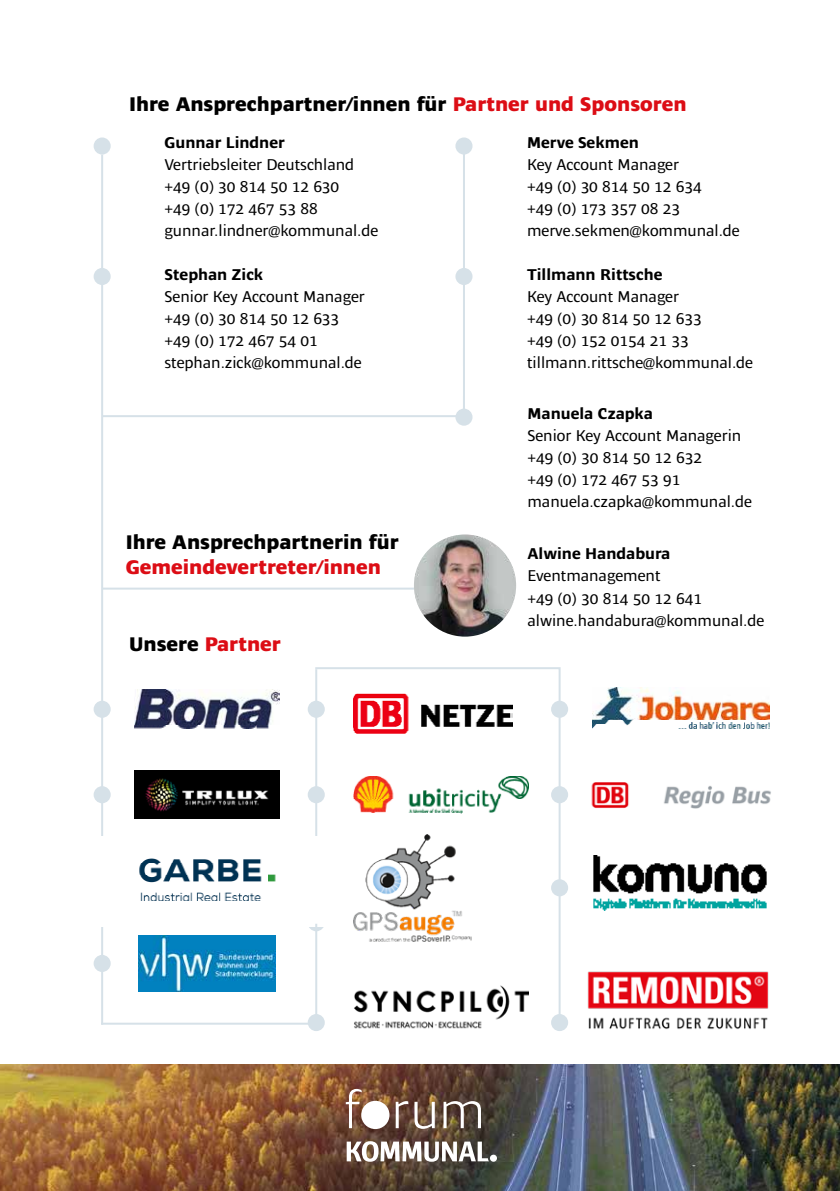
<style>
.page{position:relative;width:840px;height:1191px;background:#fff}
.page>*{position:absolute;margin:0;border:0;box-sizing:border-box;transform-origin:0 0}
.t1{font:800 20.2px "Ardoise Ptf";color:#000}
.t2{font:800 20.2px "Ardoise Ptf";color:#dc0d15}
.t3{font:16px/22px "Ardoise Ptf";color:#000}
.t4{font:700 16px "Ardoise Ptf";color:#000}
.s1{color:#dc0d15}
.s2{color:#000}
</style>
<div class="page">
<svg style="left:103px;top:587px;width:310px;height:3px"></svg>
<img style="left:0;top:1064px;width:839px;height:127px">
<hr style="left:462px;top:146px;width:2px;height:220px;background:#d6e1e8">
<hr style="left:101px;top:154px;width:2px;height:870px;background:#d6e1e8">
<hr style="left:315px;top:669px;width:2px;height:257px;background:#d6e1e8">
<hr style="left:558px;top:713px;width:2px;height:311px;background:#d6e1e8">
<div style="left:94px;top:955px;width:17px;height:17px;background:#d6e1e8;border-radius:50%"></div>
<div style="left:307px;top:1014px;width:17px;height:17px;background:#d6e1e8;border-radius:50%"></div>
<div style="left:550px;top:879px;width:18px;height:17px;background:#d6e1e8;border-radius:50%"></div>
<div style="left:550px;top:1014px;width:18px;height:17px;background:#d6e1e8;border-radius:50%"></div>
<div style="left:94px;top:786px;width:17px;height:17px;background:#d6e1e8;border-radius:50%"></div>
<div style="left:307px;top:786px;width:17px;height:17px;background:#d6e1e8;border-radius:50%"></div>
<div style="left:94px;top:700px;width:17px;height:18px;background:#d6e1e8;border-radius:50%"></div>
<div style="left:307px;top:700px;width:17px;height:18px;background:#d6e1e8;border-radius:50%"></div>
<div style="left:94px;top:137px;width:17px;height:17px;background:#d6e1e8;border-radius:50%"></div>
<div style="left:455px;top:137px;width:17px;height:17px;background:#d6e1e8;border-radius:50%"></div>
<div style="left:94px;top:268px;width:17px;height:17px;background:#d6e1e8;border-radius:50%"></div>
<div style="left:455px;top:268px;width:17px;height:17px;background:#d6e1e8;border-radius:50%"></div>
<div style="left:455px;top:408px;width:17px;height:18px;background:#d6e1e8;border-radius:50%"></div>
<img style="left:413px;top:534px;width:103px;height:102px;border-radius:51px">
<svg style="left:346px;top:1141px;width:142px;height:20px"></svg>
<svg style="left:489px;top:1154px;width:7px;height:7px"></svg>
<div style="left:361px;top:1100px;width:28px;height:29px;background:#fff;border-radius:50%"></div>
<svg style="left:345px;top:1089px;width:17px;height:39px"></svg>
<svg style="left:395px;top:1101px;width:13px;height:27px"></svg>
<svg style="left:414px;top:1101px;width:20px;height:27px"></svg>
<svg style="left:443px;top:1101px;width:37px;height:27px"></svg>
<img style="left:134px;top:690px;width:145px;height:38px">
<img style="left:353px;top:710px;width:159px;height:23px">
<img style="left:592px;top:687px;width:177px;height:41px">
<img style="left:134px;top:770px;width:145px;height:49px">
<img style="left:353px;top:776px;width:175px;height:37px">
<img style="left:591px;top:782px;width:180px;height:27px">
<img style="left:101px;top:837px;width:216px;height:84px">
<img style="left:353px;top:834px;width:118px;height:107px">
<img style="left:593px;top:856px;width:174px;height:54px">
<div style="left:550px;top:786px;width:18px;height:17px;background:#d6e1e8;border-radius:50%"></div>
<svg style="left:99px;top:921px;width:219px;height:104px"></svg>
<svg style="left:313px;top:667px;width:248px;height:43px"></svg>
<svg style="left:103px;top:346px;width:362px;height:72px"></svg>
<div style="left:550px;top:700px;width:18px;height:18px;background:#d6e1e8;border-radius:50%"></div>
<img style="left:587px;top:971px;width:182px;height:59px">
<img style="left:354px;top:985px;width:174px;height:44px">
<p class="t1" style="left:129px;top:89px;width:558px">Ihre Ansprechpartner/innen für <span class="s1">Partner und Sponsoren</span></p>
<p class="t4" style="left:164px;top:131px;width:122px">Gunnar Lindner</p>
<p class="t3" style="left:164px;top:152px;width:215px">Vertriebsleiter Deutschland +49 (0) 30 814 50 12 630<br>+49 (0) 172 467 53 88 gunnar.lindner@kommunal.de</p>
<p class="t4" style="left:164px;top:263px;width:100px">Stephan Zick</p>
<p class="t3" style="left:164px;top:284px;width:202px">Senior Key Account Manager +49 (0) 30 814 50 12 633 +49 (0) 172 467 54 01 stephan.zick@kommunal.de</p>
<p class="t1" style="left:126px;top:527px;width:274px">Ihre Ansprechpartnerin für</p>
<p class="t2" style="left:126px;top:552px;width:256px">Gemeindevertreter/innen</p>
<p class="t2" style="left:129px;top:629px;width:153px"><span class="s2">Unsere</span> Partner</p>
<p class="t4" style="left:526px;top:131px;width:113px">Merve Sekmen</p>
<p class="t3" style="left:526px;top:152px;width:214px">Key Account Manager<br>+49 (0) 30 814 50 12 634<br>+49 (0) 173 357 08 23 merve.sekmen@kommunal.de</p>
<p class="t4" style="left:526px;top:263px;width:137px">Tillmann Rittsche</p>
<p class="t3" style="left:526px;top:284px;width:227px">Key Account Manager<br>+49 (0) 30 814 50 12 633<br>+49 (0) 152 0154 21 33 tillmann.rittsche@kommunal.de</p>
<p class="t4" style="left:527px;top:401px;width:127px">Manuela Czapka</p>
<p class="t3" style="left:527px;top:423px;width:226px">Senior Key Account Managerin +49 (0) 30 814 50 12 632<br>+49 (0) 172 467 53 91 manuela.czapka@kommunal.de</p>
<p class="t4" style="left:527px;top:542px;width:144px">Alwine Handabura</p>
<p class="t3" style="left:527px;top:564px;width:238px">Eventmanagement<br>+49 (0) 30 814 50 12 641 alwine.handabura@kommunal.de</p>
</div>
